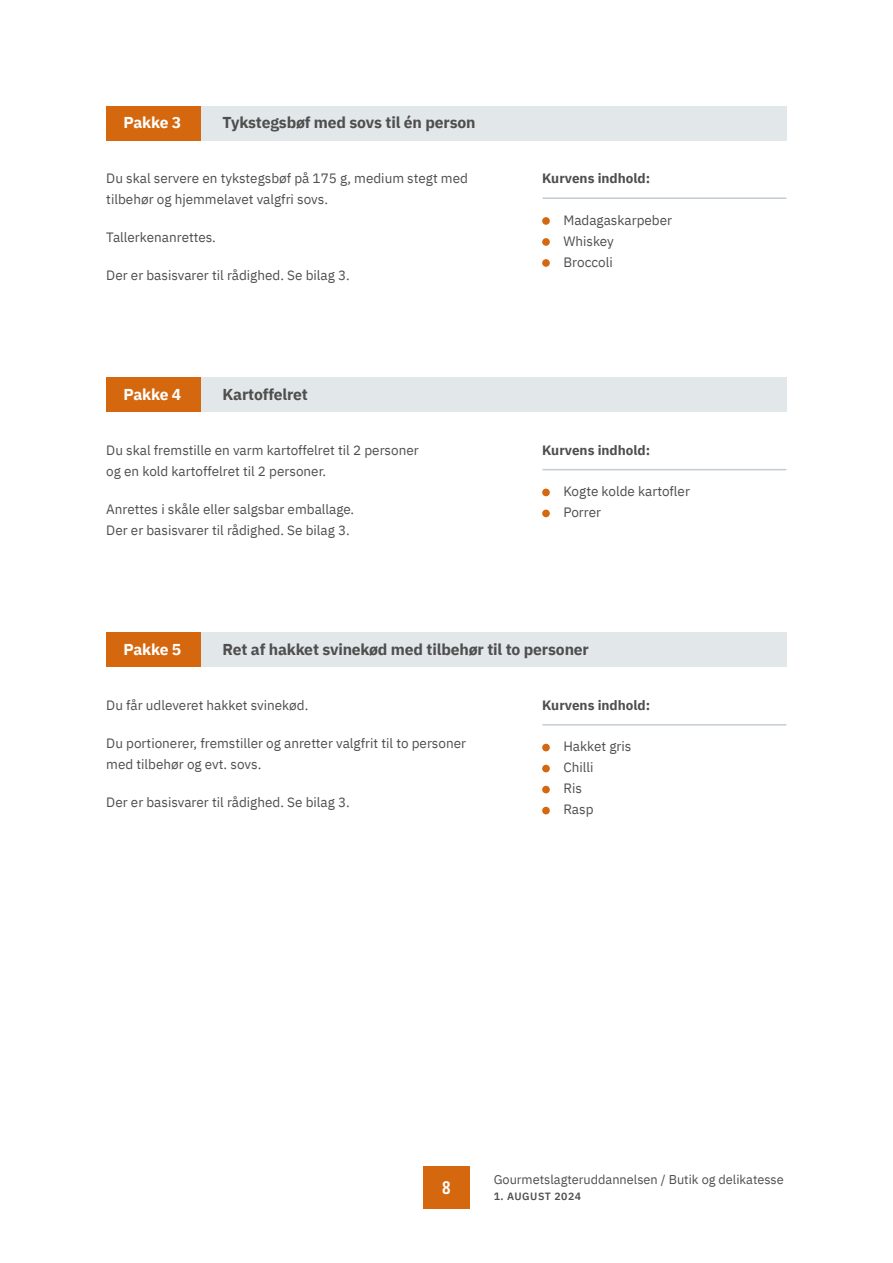
<style>
.page{position:relative;width:893px;height:1263px;background:#fff}
.page>*{position:absolute;margin:0;border:0;box-sizing:border-box;transform-origin:0 0}
.t1{font:700 18px "Amsi Pro Cond";color:#fff}
.t2{font:700 15.75px "IBM Plex Sans";letter-spacing:-.01em;color:#4e4e4d}
.t3{font:700 15.75px "IBM Plex Sans";letter-spacing:-.02em;color:#fff}
.t4{font:13.5px/21px "IBM Plex Sans";color:#4e4e4d}
.t5{font:700 13.5px "IBM Plex Sans";color:#4e4e4d}
.t6{font:12.75px "IBM Plex Sans";color:#4e4e4d}
.t7{font:600 10.5px "IBM Plex Sans";letter-spacing:.05em;color:#4e4e4d}
</style>
<div class="page">
<div style="left:423px;top:1166px;width:47px;height:43px;background:#d5670f"></div>
<div style="left:106px;top:106px;width:681px;height:34px;background:#e2e7ea"></div>
<div style="left:106px;top:106px;width:95px;height:34px;background:#d5670f"></div>
<div style="left:542px;top:217px;width:8px;height:8px;background:#d5670f;border-radius:50%"></div>
<div style="left:542px;top:238px;width:8px;height:8px;background:#d5670f;border-radius:50%"></div>
<div style="left:542px;top:259px;width:8px;height:8px;background:#d5670f;border-radius:50%"></div>
<hr style="left:543px;top:197px;width:243px;height:2px;background:#c3ccd2">
<div style="left:106px;top:378px;width:681px;height:34px;background:#e2e7ea"></div>
<div style="left:106px;top:378px;width:95px;height:34px;background:#d5670f"></div>
<div style="left:542px;top:489px;width:8px;height:7px;background:#d5670f;border-radius:50%"></div>
<div style="left:542px;top:510px;width:8px;height:7px;background:#d5670f;border-radius:50%"></div>
<hr style="left:543px;top:469px;width:243px;height:1px;background:#c3ccd2">
<div style="left:106px;top:633px;width:681px;height:34px;background:#e2e7ea"></div>
<div style="left:106px;top:633px;width:95px;height:34px;background:#d5670f"></div>
<div style="left:542px;top:744px;width:8px;height:7px;background:#d5670f;border-radius:50%"></div>
<div style="left:542px;top:765px;width:8px;height:7px;background:#d5670f;border-radius:50%"></div>
<div style="left:542px;top:786px;width:8px;height:7px;background:#d5670f;border-radius:50%"></div>
<div style="left:542px;top:807px;width:8px;height:7px;background:#d5670f;border-radius:50%"></div>
<hr style="left:543px;top:724px;width:243px;height:1px;background:#c3ccd2">
<p class="t3" style="left:124px;top:110px;width:59px">Pakke 3</p>
<p class="t2" style="left:223px;top:110px;width:255px">Tykstegsbøf med sovs til én person</p>
<p class="t4" style="left:106px;top:167px;width:363px">Du skal servere en tykstegsbøf på 175 g, medium stegt med tilbehør og hjemmelavet valgfri sovs.</p>
<p class="t4" style="left:106px;top:226px;width:111px">Tallerkenanrettes.</p>
<p class="t4" style="left:106px;top:264px;width:245px">Der er basisvarer til rådighed. Se bilag 3.</p>
<p class="t3" style="left:124px;top:381px;width:59px">Pakke 4</p>
<p class="t2" style="left:223px;top:381px;width:87px">Kartoffelret</p>
<p class="t4" style="left:106px;top:438px;width:314px">Du skal fremstille en varm kartoffelret til 2 personer og en kold kartoffelret til 2 personer.</p>
<p class="t4" style="left:106px;top:497px;width:249px">Anrettes i skåle eller salgsbar emballage.<br>Der er basisvarer til rådighed. Se bilag 3.</p>
<p class="t5" style="left:542px;top:168px;width:110px">Kurvens indhold:</p>
<p class="t4" style="left:563px;top:208px;width:110px">Madagaskarpeber<br>Whiskey<br>Broccoli</p>
<p class="t5" style="left:542px;top:439px;width:110px">Kurvens indhold:</p>
<p class="t4" style="left:563px;top:480px;width:128px">Kogte kolde kartofler<br>Porrer</p>
<p class="t3" style="left:124px;top:637px;width:59px">Pakke 5</p>
<p class="t2" style="left:223px;top:637px;width:368px">Ret af hakket svinekød med tilbehør til to personer</p>
<p class="t4" style="left:106px;top:693px;width:204px">Du får udleveret hakket svinekød.</p>
<p class="t4" style="left:106px;top:731px;width:361px">Du portionerer, fremstiller og anretter valgfrit til to personer med tilbehør og evt. sovs.</p>
<p class="t4" style="left:106px;top:790px;width:245px">Der er basisvarer til rådighed. Se bilag 3.</p>
<p class="t5" style="left:542px;top:694px;width:110px">Kurvens indhold:</p>
<p class="t4" style="left:563px;top:735px;width:70px">Hakket gris<br>Chilli<br>Ris<br>Rasp</p>
<h1 class="t1" style="left:442px;top:1175px;width:10px">8</h1>
<p class="t6" style="left:494px;top:1170px;width:292px">Gourmetslagteruddannelsen / Butik og delikatesse</p>
<p class="t7" style="left:494px;top:1188px;width:89px">1. AUGUST 2024</p>
</div>
